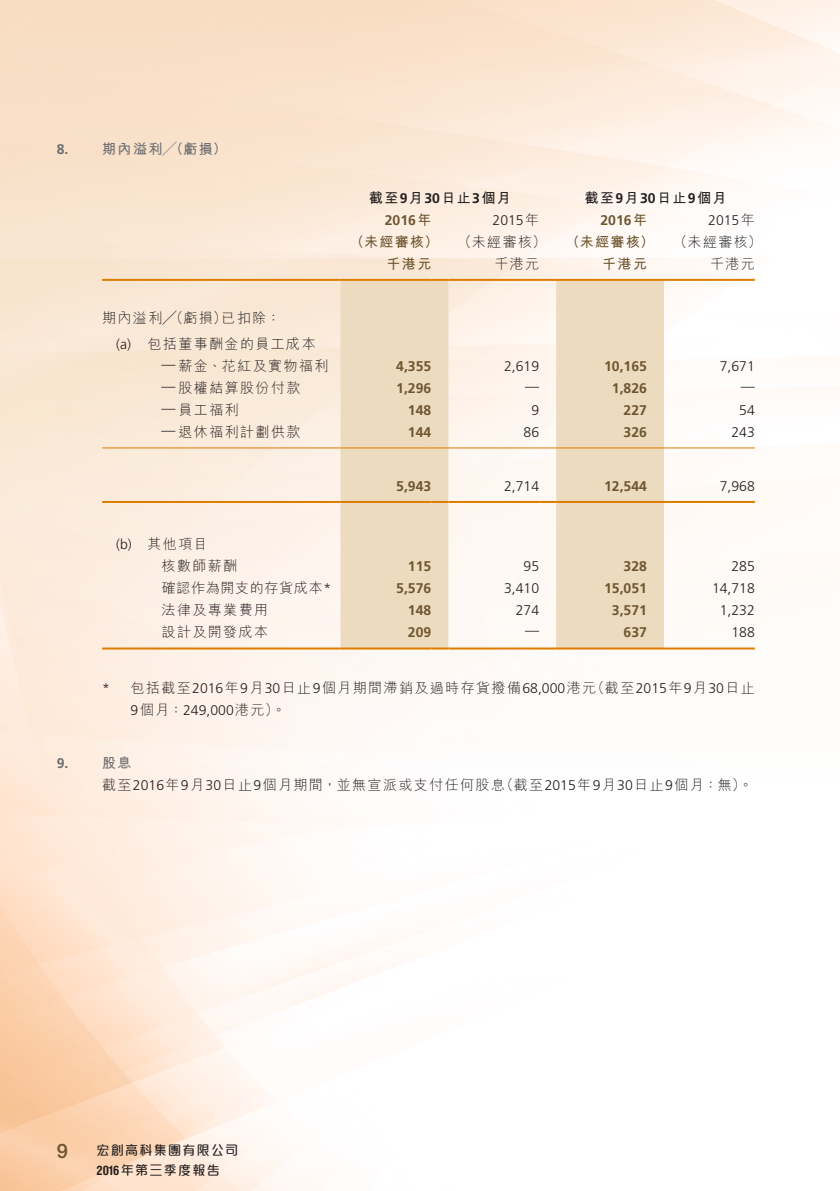
<style>
.page{position:relative;width:840px;height:1191px;background:#fff}
.page>*{position:absolute;margin:0;border:0;box-sizing:border-box;transform-origin:0 0}
.t1{font:500 20px "Helvetica Neue LT Std";color:#6e5630}
._06_Notes{font:300 14px "M Hei HK";letter-spacing:.1em;color:#231f20}
._00_Body_Text{font:300 14px "M Hei HK";letter-spacing:.1em;color:#231f20}
._00_Body_Text-2{font:700 14px "Frutiger LT Std";color:#6e5630}
._00_Body_Text-3{font:300 14px "Frutiger LT Std";color:#231f20}
._00_Body_Text-4{font:700 14px "M Hei HK";letter-spacing:.1em;color:#231f20}
._00_Body_Text-5{font:700 14px "M Hei HK";letter-spacing:.1em;color:#6e5630}
._06_Notes-2{font:300 14px "Frutiger LT Std";color:#231f20}
._00_Body_Text-6{font:300 14px "M Hei HK";letter-spacing:.05em;color:#231f20}
._07_Notes_H1{font:700 14px "M Hei HK";letter-spacing:.1em;color:#6c6d70}
._07_Notes_H1-2{font:700 14px "Frutiger LT Std";color:#6c6d70}
.t2{font:500 13px/19.8px "M Elle HK";letter-spacing:.1em;color:#231f20}
.s1{font-family:"Frutiger LT Std"}
.s2{font-family:"M Hei HK"}
.s3{font-family:"Helvetica Rounded LT Std";font-weight:700;font-stretch:condensed}
</style>
<div class="page">
<img style="left:0;top:0;width:839px;height:1159px">
<svg style="left:340px;top:281px;width:323px;height:366px;fill:#eddbbf"></svg>
<hr style="left:102px;top:447px;width:238px;height:1px;background:#dc7d00">
<hr style="left:340px;top:447px;width:91px;height:1px;background:#dc7d00">
<svg style="left:431px;top:447px;width:17px;height:1px"></svg>
<hr style="left:448px;top:447px;width:91px;height:1px;background:#dc7d00">
<svg style="left:539px;top:447px;width:17px;height:1px"></svg>
<hr style="left:556px;top:447px;width:90px;height:1px;background:#dc7d00">
<svg style="left:646px;top:447px;width:17px;height:1px"></svg>
<hr style="left:663px;top:447px;width:91px;height:1px;background:#dc7d00">
<hr style="left:102px;top:501px;width:238px;height:2px;background:#dc7d00">
<hr style="left:340px;top:501px;width:91px;height:2px;background:#dc7d00">
<svg style="left:431px;top:501px;width:17px;height:2px"></svg>
<hr style="left:448px;top:501px;width:91px;height:2px;background:#dc7d00">
<svg style="left:539px;top:501px;width:17px;height:2px"></svg>
<hr style="left:556px;top:501px;width:90px;height:2px;background:#dc7d00">
<svg style="left:646px;top:501px;width:17px;height:2px"></svg>
<hr style="left:663px;top:501px;width:91px;height:2px;background:#dc7d00">
<hr style="left:102px;top:647px;width:238px;height:2px;background:#dc7d00">
<hr style="left:663px;top:647px;width:91px;height:2px;background:#dc7d00">
<hr style="left:102px;top:279px;width:238px;height:2px;background:#dc7d00">
<hr style="left:663px;top:279px;width:91px;height:2px;background:#dc7d00">
<hr style="left:340px;top:279px;width:91px;height:2px;background:#dc7d00">
<svg style="left:431px;top:279px;width:17px;height:2px"></svg>
<hr style="left:448px;top:279px;width:91px;height:2px;background:#dc7d00">
<svg style="left:539px;top:279px;width:17px;height:2px"></svg>
<hr style="left:556px;top:279px;width:90px;height:2px;background:#dc7d00">
<svg style="left:646px;top:279px;width:17px;height:2px"></svg>
<hr style="left:340px;top:647px;width:91px;height:2px;background:#dc7d00">
<svg style="left:431px;top:647px;width:17px;height:2px"></svg>
<hr style="left:448px;top:647px;width:91px;height:2px;background:#dc7d00">
<svg style="left:539px;top:647px;width:17px;height:2px"></svg>
<hr style="left:556px;top:647px;width:90px;height:2px;background:#dc7d00">
<svg style="left:646px;top:647px;width:17px;height:2px"></svg>
<p class="_07_Notes_H1-2" style="left:57px;top:141px;width:13px">8.</p>
<p class="_07_Notes_H1-2" style="left:57px;top:754px;width:13px">9.</p>
<p class="_07_Notes_H1" style="left:102px;top:139px;width:126px">期內溢利╱（虧損(</p>
<p class="_00_Body_Text" style="left:102px;top:311px;width:126px">期內溢利╱（虧損）</p>
<p class="_00_Body_Text" style="left:147px;top:337px;width:169px">包括董事酬金的員工成本</p>
<p class="_00_Body_Text" style="left:221px;top:311px;width:60px">已扣除：</p>
<p class="_00_Body_Text-3" style="left:116px;top:336px;width:16px">( )a</p>
<p class="_00_Body_Text" style="left:178px;top:359px;width:151px">薪金、花紅及實物福利</p>
<p class="_00_Body_Text-3" style="left:161px;top:356px;width:15px">—</p>
<p class="_00_Body_Text" style="left:178px;top:381px;width:123px">股權結算股份付款</p>
<p class="_00_Body_Text-3" style="left:161px;top:378px;width:15px">—</p>
<p class="_00_Body_Text" style="left:178px;top:403px;width:62px">員工福利</p>
<p class="_00_Body_Text-3" style="left:161px;top:400px;width:15px">—</p>
<p class="_00_Body_Text" style="left:178px;top:425px;width:123px">退休福利計劃供款</p>
<p class="_00_Body_Text-3" style="left:161px;top:422px;width:15px">—</p>
<p class="_00_Body_Text-3" style="left:116px;top:536px;width:17px">( )b</p>
<p class="_00_Body_Text" style="left:147px;top:537px;width:62px">其他項目</p>
<p class="_00_Body_Text" style="left:161px;top:559px;width:77px">核數師薪酬</p>
<p class="_00_Body_Text-6" style="left:161px;top:581px;width:171px">確認作為開支的存貨成本<span class="s1">*</span></p>
<p class="_00_Body_Text" style="left:161px;top:603px;width:108px">法律及專業費用</p>
<p class="_00_Body_Text" style="left:161px;top:625px;width:108px">設計及開發成本</p>
<p class="_00_Body_Text-4" style="left:369px;top:187px;width:143px">截至<span class="s1">9</span>月<span class="s1">30</span>日止<span class="s1">3</span>個月</p>
<p class="_00_Body_Text-2" style="left:384px;top:211px;width:48px">2016<span class="s2">年</span></p>
<p class="_00_Body_Text-3" style="left:492px;top:212px;width:48px">2015<span class="s2">年</span></p>
<p class="_00_Body_Text-5" style="left:350px;top:231px;width:90px">（未經審核）</p>
<p class="_00_Body_Text" style="left:457px;top:234px;width:90px">（未經審核）</p>
<p class="_00_Body_Text-5" style="left:386px;top:253px;width:46px">千港元</p>
<p class="_00_Body_Text" style="left:494px;top:256px;width:46px">千港元</p>
<p class="_00_Body_Text-2" style="left:396px;top:358px;width:37px">4,355</p>
<p class="_00_Body_Text-3" style="left:504px;top:358px;width:37px">2,619</p>
<p class="_00_Body_Text-2" style="left:396px;top:380px;width:37px">1,296</p>
<p class="_00_Body_Text-3" style="left:525px;top:378px;width:15px">—</p>
<p class="_00_Body_Text-2" style="left:408px;top:402px;width:25px">148</p>
<p class="_00_Body_Text-3" style="left:531px;top:402px;width:9px">9</p>
<p class="_00_Body_Text-2" style="left:408px;top:424px;width:25px">144</p>
<p class="_00_Body_Text-3" style="left:523px;top:424px;width:17px">86</p>
<p class="_00_Body_Text-2" style="left:396px;top:477px;width:37px">5,943</p>
<p class="_00_Body_Text-3" style="left:504px;top:478px;width:37px">2,714</p>
<p class="_00_Body_Text-2" style="left:408px;top:558px;width:25px">115</p>
<p class="_00_Body_Text-3" style="left:523px;top:558px;width:17px">95</p>
<p class="_00_Body_Text-2" style="left:396px;top:580px;width:37px">5,576</p>
<p class="_00_Body_Text-3" style="left:504px;top:580px;width:37px">3,410</p>
<p class="_00_Body_Text-2" style="left:408px;top:602px;width:25px">148</p>
<p class="_00_Body_Text-3" style="left:515px;top:602px;width:25px">274</p>
<p class="_00_Body_Text-2" style="left:408px;top:624px;width:25px">209</p>
<p class="_00_Body_Text-3" style="left:525px;top:622px;width:15px">—</p>
<p class="_00_Body_Text-4" style="left:584px;top:187px;width:143px">截至<span class="s1">9</span>月<span class="s1">30</span>日止<span class="s1">9</span>個月</p>
<p class="_00_Body_Text-2" style="left:600px;top:211px;width:48px">2016<span class="s2">年</span></p>
<p class="_00_Body_Text-3" style="left:707px;top:212px;width:48px">2015<span class="s2">年</span></p>
<p class="_00_Body_Text-5" style="left:565px;top:231px;width:90px">（未經審核）</p>
<p class="_00_Body_Text" style="left:673px;top:234px;width:90px">（未經審核(</p>
<p class="_00_Body_Text-5" style="left:601px;top:253px;width:46px">千港元</p>
<p class="_00_Body_Text" style="left:709px;top:256px;width:46px">千港元</p>
<p class="_00_Body_Text-2" style="left:603px;top:358px;width:44px">10,165</p>
<p class="_00_Body_Text-3" style="left:719px;top:358px;width:37px">7,671</p>
<p class="_00_Body_Text-2" style="left:611px;top:380px;width:37px">1,826</p>
<p class="_00_Body_Text-3" style="left:740px;top:378px;width:15px">—</p>
<p class="_00_Body_Text-2" style="left:623px;top:402px;width:25px">227</p>
<p class="_00_Body_Text-3" style="left:738px;top:402px;width:17px">54</p>
<p class="_00_Body_Text-2" style="left:623px;top:424px;width:25px">326</p>
<p class="_00_Body_Text-3" style="left:731px;top:424px;width:25px">243</p>
<p class="_00_Body_Text-2" style="left:603px;top:477px;width:44px">12,544</p>
<p class="_00_Body_Text-3" style="left:719px;top:478px;width:37px">7,968</p>
<p class="_00_Body_Text-2" style="left:623px;top:558px;width:25px">328</p>
<p class="_00_Body_Text-3" style="left:731px;top:558px;width:25px">285</p>
<p class="_00_Body_Text-2" style="left:603px;top:580px;width:44px">15,051</p>
<p class="_00_Body_Text-3" style="left:711px;top:580px;width:44px">14,718</p>
<p class="_00_Body_Text-2" style="left:611px;top:602px;width:37px">3,571</p>
<p class="_00_Body_Text-3" style="left:719px;top:602px;width:37px">1,232</p>
<p class="_00_Body_Text-2" style="left:623px;top:624px;width:25px">637</p>
<p class="_00_Body_Text-3" style="left:731px;top:624px;width:25px">188</p>
<p class="_06_Notes-2" style="left:102px;top:680px;width:9px">*</p>
<p class="_06_Notes" style="left:590px;top:681px;width:165px">（截至<span class="s1">2015</span>年<span class="s1">9</span>月<span class="s1">30</span>日止</p>
<p class="_06_Notes" style="left:130px;top:681px;width:467px">包括截至<span class="s1">2016</span>年<span class="s1">9</span>月<span class="s1">30</span>日止<span class="s1">9</span>個月期間滯銷及過時存貨撥備<span class="s1">68,000</span>港元</p>
<p class="_06_Notes-2" style="left:130px;top:702px;width:156px">9<span class="s2">個月：</span>249,000<span class="s2">港元。(</span></p>
<p class="_07_Notes_H1" style="left:102px;top:752px;width:31px">股息</p>
<p class="_06_Notes" style="left:102px;top:777px;width:404px">截至<span class="s1">2016</span>年<span class="s1">9</span>月<span class="s1">30</span>日止<span class="s1">9</span>個月期間，並無宣派或支付任何股息</p>
<p class="_06_Notes" style="left:499px;top:777px;width:254px">（截至<span class="s1">2015</span>年<span class="s1">9</span>月<span class="s1">30</span>日止<span class="s1">9</span>個月：無。(</p>
<h1 class="t1" style="left:57px;top:1138px;width:13px">9</h1>
<p class="t2" style="left:96px;top:1140px;width:143px">宏創高科集團有限公司<br><span class="s3">2016</span>年第三季度報告</p>
</div>
